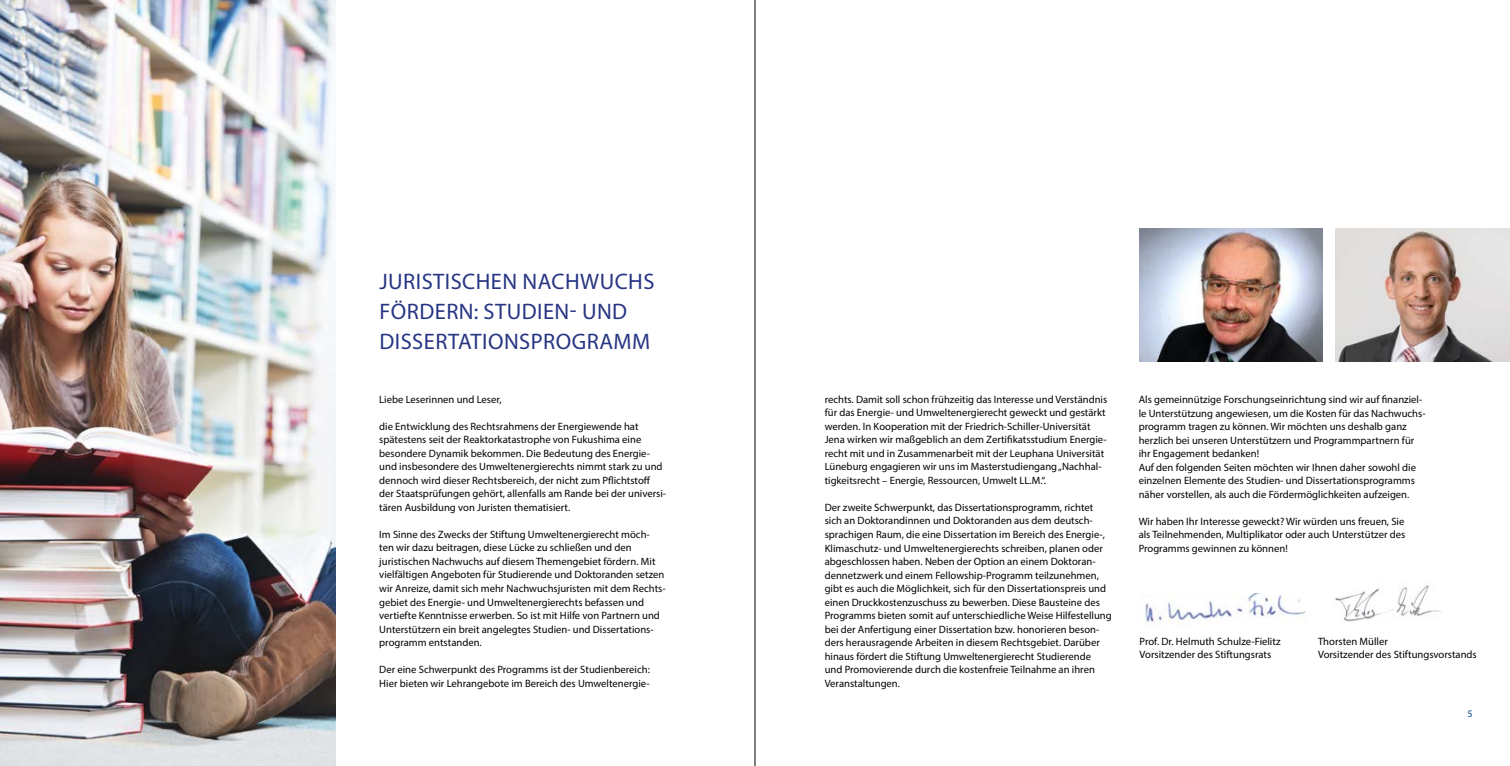
<style>
.page{position:relative;width:1510px;height:766px;background:#fff}
.page>*{position:absolute;margin:0;border:0;box-sizing:border-box;transform-origin:0 0}
.t1{font:22.5px/30px "Myriad Pro";letter-spacing:.02em;color:#283583}
.t2{font:10.62px/13.5px "Myriad Pro";color:#000}
.t3{font:10px "Myriad Pro";color:#004289}
</style>
<div class="page">
<img style="left:1335px;top:585px;width:107px;height:37px">
<img style="left:1144px;top:593px;width:164px;height:32px">
<img style="left:1139px;top:228px;width:183px;height:133px">
<img style="left:1335px;top:228px;width:174px;height:133px">
<img style="left:0;top:0;width:335px;height:765px">
<hr style="left:755px;top:0;width:1px;height:765px;background:#000">
<h1 class="t1" style="left:379px;top:266px;width:276px">JURISTISCHEN NACHWUCHS<br>FÖRDERN: STUDIEN- UND<br>DISSERTATIONSPROGRAMM</h1>
<p class="t2" style="left:379px;top:392px;width:124px">Liebe Leserinnen und Leser,</p>
<p class="t2" style="left:379px;top:419px;width:288px">die Entwicklung des Rechtsrahmens der Energiewende hat spätestens seit der Reaktorkatastrophe von Fukushima eine besondere Dynamik bekommen. Die Bedeutung des Energie&shy;und insbesondere des Umweltenergierechts nimmt stark zu und dennoch wird dieser Rechtsbereich, der nicht zum Pflichtstoff der Staatsprüfungen gehört, allenfalls am Rande bei der universi&shy;tären Ausbildung von Juristen thematisiert.</p>
<p class="t2" style="left:379px;top:527px;width:288px">Im Sinne des Zwecks der Stiftung Umweltenergierecht möch&shy;ten wir dazu beitragen, diese Lücke zu schließen und den juristischen Nachwuchs auf diesem Themengebiet fördern. Mit vielfältigen Angeboten für Studierende und Doktoranden setzen wir Anreize, damit sich mehr Nachwuchsjuristen mit dem Rechts&shy;gebiet des Energie- und Umweltenergierechts befassen und vertiefte Kenntnisse erwerben. So ist mit Hilfe von Partnern und Unterstützern ein breit angelegtes Studien- und Dissertations&shy;programm entstanden.</p>
<p class="t2" style="left:379px;top:662px;width:272px">Der eine Schwerpunkt des Programms ist der Studienbereich:<br>Hier bieten wir Lehrangebote im Bereich des Umweltenergie-</p>
<p class="t2" style="left:824px;top:392px;width:284px">rechts. Damit soll schon frühzeitig das Interesse und Verständnis für das Energie- und Umweltenergierecht geweckt und gestärkt werden. In Kooperation mit der Friedrich-Schiller-Universität Jena wirken wir maßgeblich an dem Zertifikatsstudium Energie&shy;recht mit und in Zusammenarbeit mit der Leuphana Universität Lüneburg engagieren wir uns im Masterstudiengang „Nachhal&shy;tigkeitsrecht – Energie, Ressourcen, Umwelt LL.M.“.</p>
<p class="t2" style="left:824px;top:500px;width:289px">Der zweite Schwerpunkt, das Dissertationsprogramm, richtet sich an Doktorandinnen und Doktoranden aus dem deutsch&shy;sprachigen Raum, die eine Dissertation im Bereich des Energie-, Klimaschutz- und Umweltenergierechts schreiben, planen oder abgeschlossen haben. Neben der Option an einem Doktoran&shy;dennetzwerk und einem Fellowship-Programm teilzunehmen, gibt es auch die Möglichkeit, sich für den Dissertationspreis und einen Druckkostenzuschuss zu bewerben. Diese Bausteine des Programms bieten somit auf unterschiedliche Weise Hilfestellung bei der Anfertigung einer Dissertation bzw. honorieren beson&shy;ders herausragende Arbeiten in diesem Rechtsgebiet. Darüber hinaus fördert die Stiftung Umweltenergierecht Studierende<br>und Promovierende durch die kostenfreie Teilnahme an ihren Veranstaltungen.</p>
<p class="t2" style="left:1138px;top:392px;width:288px">Als gemeinnützige Forschungseinrichtung sind wir auf finanziel&shy;le Unterstützung angewiesen, um die Kosten für das Nachwuchs&shy;programm tragen zu können. Wir möchten uns deshalb ganz herzlich bei unseren Unterstützern und Programmpartnern für ihr Engagement bedanken!<br>Auf den folgenden Seiten möchten wir Ihnen daher sowohl die einzelnen Elemente des Studien- und Dissertationsprogramms näher vorstellen, als auch die Fördermöglichkeiten aufzeigen.</p>
<p class="t2" style="left:1138px;top:514px;width:268px;text-align:justify">Wir haben Ihr Interesse geweckt? Wir würden uns freuen, Sie als Teilnehmenden, Multiplikator oder auch Unterstützer des Programms gewinnen zu können!</p>
<p class="t2" style="left:1139px;top:634px;width:142px">Prof. Dr. Helmuth Schulze-Fielitz<br>Vorsitzender des Stiftungsrats</p>
<p class="t2" style="left:1318px;top:634px;width:160px">Thorsten Müller<br>Vorsitzender des Stiftungsvorstands</p>
<p class="t3" style="left:1467px;top:707px;width:7px">5</p>
</div>
